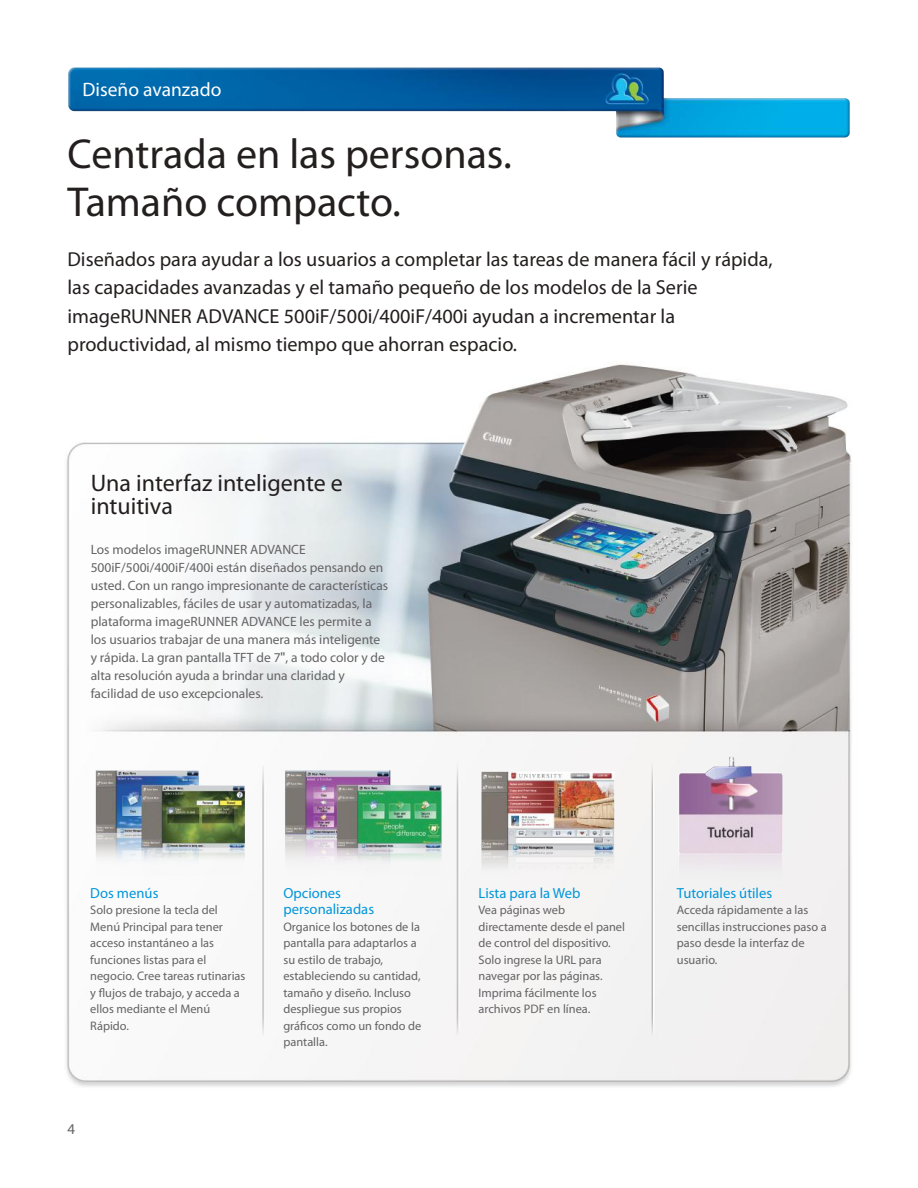
<style>
.page{position:relative;width:918px;height:1188px;background:#fff}
.page>*{position:absolute;margin:0;border:0;box-sizing:border-box;transform-origin:0 0}
.t1{font:42px/48px "Myriad Pro";color:#241f1f}
.t2{font:24px/22.5px "Myriad Pro";color:#241f1f}
.t3{font:20.25px/28.5px "Myriad Pro";color:#241f1f}
.t4{font:19.5px "Myriad Pro";color:#fff}
.t5{font:15px "Myriad Pro";color:#656365}
.t6{font:14.7px/16.5px "Myriad Pro";color:#0096db}
.t7{font:13.5px/18px "Myriad Pro";color:#656365}
.t8{font:12.3px/16.5px "Myriad Pro";color:#656365}
.s1{font-family:"Arial Unicode MS"}
</style>
<div class="page">
<img style="left:66px;top:364px;width:786px;height:723px">
<img style="left:68px;top:67px;width:782px;height:71px">
<img style="left:481px;top:751px;width:135px;height:123px">
<img style="left:90px;top:753px;width:156px;height:123px">
<img style="left:672px;top:753px;width:124px;height:158px">
<img style="left:283px;top:747px;width:175px;height:129px">
<h3 class="t4" style="left:82px;top:77px;width:140px">Diseño avanzado</h3>
<h1 class="t1" style="left:68px;top:129px;width:446px">Centrada en las personas.<br>Tamaño compacto.</h1>
<p class="t3" style="left:68px;top:244px;width:707px">Diseñados para ayudar a los usuarios a completar las tareas de manera fácil y rápida, las capacidades avanzadas y el tamaño pequeño de los modelos de la Serie imageRUNNER ADVANCE 500iF/500i/400iF/400i ayudan a incrementar la productividad, al mismo tiempo que ahorran espacio.</p>
<h2 class="t2" style="left:91px;top:471px;width:254px">Una interfaz inteligente e intuitiva</h2>
<p class="t7" style="left:91px;top:540px;width:299px">Los modelos imageRUNNER ADVANCE 500iF/500i/400iF/400i están diseñados pensando en usted. Con un rango impresionante de características personalizables, fáciles de usar y automatizadas, la plataforma imageRUNNER ADVANCE les permite a los usuarios trabajar de una manera más inteligente y rápida. La gran pantalla TFT de 7<span class="s1">"</span>, a todo color y de alta resolución ayuda a brindar una claridad y facilidad de uso excepcionales.</p>
<p class="t6" style="left:90px;top:884px;width:70px">Dos menús</p>
<p class="t8" style="left:90px;top:902px;width:157px">Solo presione la tecla del<br>Menú Principal para tener acceso instantáneo a las funciones listas para el negocio. Cree tareas rutinarias y flujos de trabajo, y acceda a ellos mediante el Menú<br>Rápido.</p>
<p class="t5" style="left:68px;top:1120px;width:9px">4</p>
<p class="t6" style="left:283px;top:884px;width:92px">Opciones personalizadas</p>
<p class="t8" style="left:283px;top:918px;width:140px">Organice los botones de la pantalla para adaptarlos a su estilo de trabajo, estableciendo su cantidad, tamaño y diseño. Incluso despliegue sus propios gráficos como un fondo de pantalla.</p>
<p class="t6" style="left:478px;top:884px;width:103px">Lista para la Web</p>
<p class="t8" style="left:478px;top:902px;width:148px">Vea páginas web directamente desde el panel de control del dispositivo.<br>Solo ingrese la URL para navegar por las páginas.<br>Imprima fácilmente los archivos PDF en línea.</p>
<p class="t6" style="left:677px;top:884px;width:97px">Tutoriales útiles</p>
<p class="t8" style="left:677px;top:902px;width:151px">Acceda rápidamente a las sencillas instrucciones paso a paso desde la interfaz de usuario.</p>
</div>
